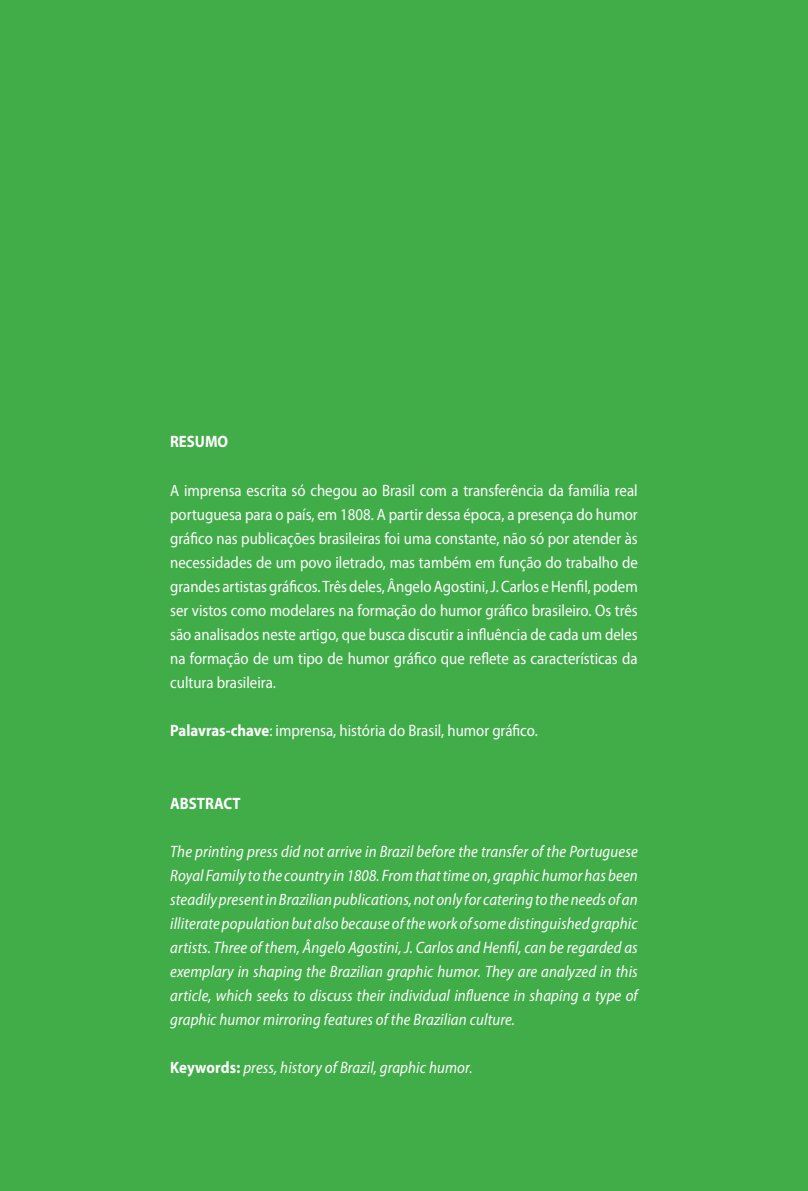
<style>
.page{position:relative;width:808px;height:1191px;background:#fff}
.page>*{position:absolute;margin:0;border:0;box-sizing:border-box;transform-origin:0 0}
.t1{font:16.5px/24px "Myriad Pro";color:#fff;text-align:justify;scale:.9 1}
.t2{font:italic 16.5px/24px "Myriad Pro";letter-spacing:.01em;color:#fff;text-align:justify;scale:.9 1}
.t3{font:700 16.5px "Myriad Pro";color:#fff;scale:.9 1}
.s1{font-weight:700}
.s2{font-weight:700;font-style:normal}
</style>
<div class="page">
<div style="left:0;top:0;width:807px;height:1191px;background:#41ad49"></div>
<p class="t3" style="left:170px;top:431px;width:41px">RESUMO</p>
<p class="t1" style="left:170px;top:478px;width:521px">A imprensa escrita só chegou ao Brasil com a transferência da família real portuguesa para o país, em 1808. A partir dessa época, a presença do humor gráfico nas publicações brasileiras foi uma constante, não só por atender às necessidades de um povo iletrado, mas também em função do trabalho de grandes artistas gráficos. Três deles, Ângelo Agostini, J. Carlos e Henfil, podem ser vistos como modelares na formação do humor gráfico brasileiro. Os três são analisados neste artigo, que busca discutir a influência de cada um deles na formação de um tipo de humor gráfico que reflete as características da cultura brasileira.</p>
<p class="t1" style="left:170px;top:718px;width:410px"><span class="s1">Palavras-chave</span>: imprensa, história do Brasil, humor gráfico.</p>
<p class="t3" style="left:170px;top:792px;width:80px">ABSTRACT</p>
<p class="t2" style="left:170px;top:839px;width:521px">The printing press did not arrive in Brazil before the transfer of the Portuguese Royal Family to the country in 1808. From that time on, graphic humor has been steadily present in Brazilian publications, not only for catering to the needs of an illiterate population but also because of the work of some distinguished graphic artists. Three of them, Ângelo Agostini, J. Carlos and Henfil, can be regarded as exemplary in shaping the Brazilian graphic humor. They are analyzed in this article, which seeks to discuss their individual influence in shaping a type of graphic humor mirroring features of the Brazilian culture.</p>
<p class="t2" style="left:170px;top:1055px;width:338px"><span class="s2">Keywords:</span> press, history of Brazil, graphic humor.</p>
</div>
